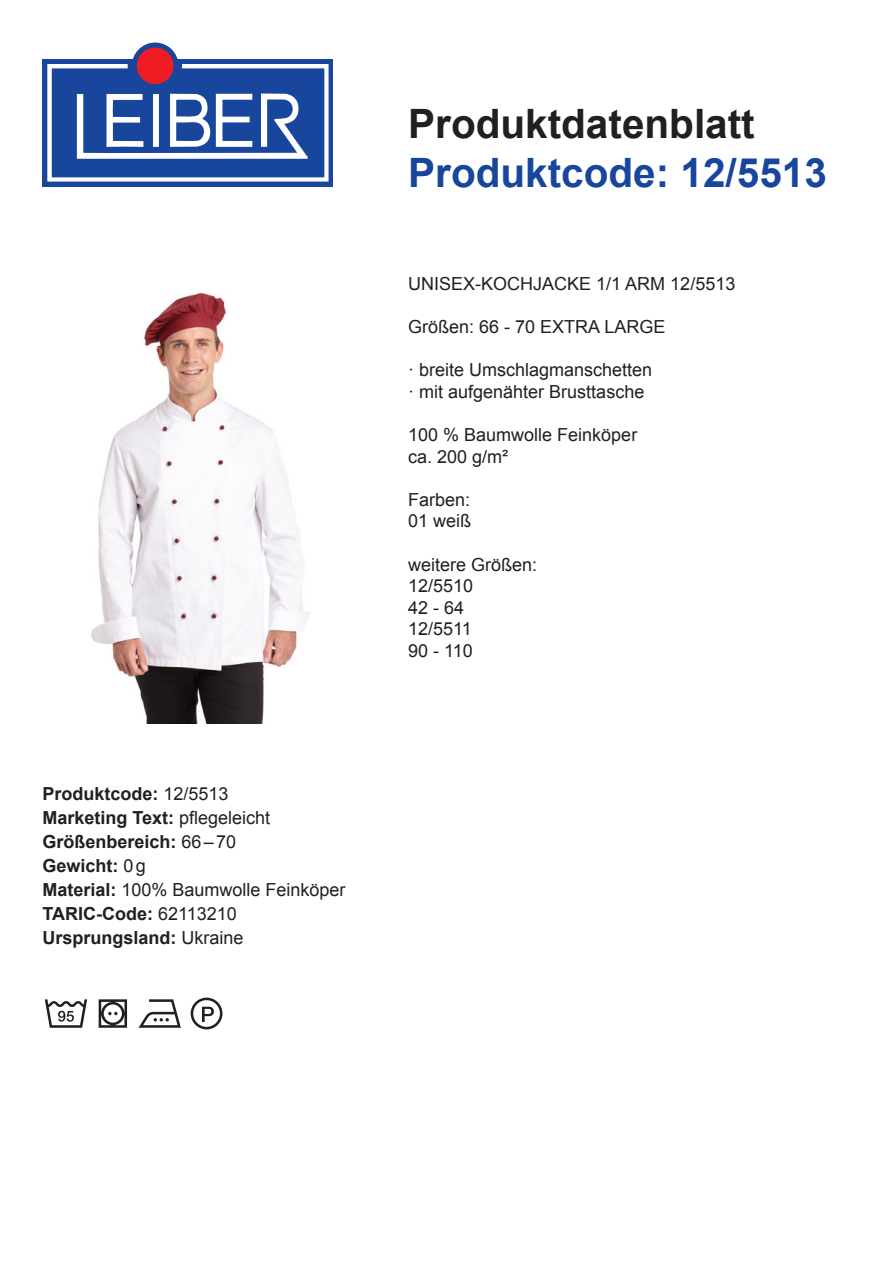
<style>
.page{position:relative;width:893px;height:1263px;background:#fff}
.page>*{position:absolute;margin:0;border:0;box-sizing:border-box;transform-origin:0 0}
.t1{font:700 40.5px "Arial";color:#18469d}
.t2{font:700 40.5px "Arial";color:#231f20}
.t3{font:18px/21.6px "Arial";color:#231f20}
.t4{font:700 18px/24px "Arial";color:#231f20}
.s1{font-weight:400}
</style>
<div class="page">
<div style="left:43px;top:59px;width:290px;height:127px;background:#18469d"></div>
<svg style="left:47px;top:64px;width:282px;height:118px"></svg>
<svg style="left:132px;top:43px;width:47px;height:46px"></svg>
<div style="left:138px;top:48px;width:35px;height:36px;background:#ee1d23;border-radius:50%"></div>
<div style="left:137px;top:48px;width:37px;height:36px;border:1px solid #ee1d23;border-radius:50%"></div>
<img style="left:91px;top:292px;width:219px;height:431px">
<svg style="left:45px;top:999px;width:42px;height:29px"></svg>
<svg style="left:99px;top:999px;width:28px;height:29px"></svg>
<svg style="left:139px;top:999px;width:42px;height:29px"></svg>
<svg style="left:191px;top:997px;width:31px;height:32px"></svg>
<p class="t4" style="left:43px;top:782px;width:305px">Produktcode: <span class="s1">12/5513<br></span>Marketing Text: <span class="s1">pflegeleicht<br></span>Größenbereich: <span class="s1">66–70<br></span>Gewicht: <span class="s1">0g<br></span>Material: <span class="s1">100% Baumwolle Feinköper<br></span>TARIC-Code: <span class="s1">62113210<br></span>Ursprungsland: <span class="s1">Ukraine</span></p>
<h1 class="t2" style="left:408px;top:97px;width:348px">Produktdatenblatt</h1>
<h1 class="t1" style="left:408px;top:146px;width:420px">Produktcode: 12/5513</h1>
<p class="t3" style="left:408px;top:273px;width:329px">UNISEX-KOCHJACKE 1/1 ARM 12/5513</p>
<p class="t3" style="left:408px;top:316px;width:259px">Größen: 66 - 70 EXTRA LARGE</p>
<p class="t3" style="left:408px;top:359px;width:246px">· breite Umschlagmanschetten · mit aufgenähter Brusttasche</p>
<p class="t3" style="left:408px;top:424px;width:231px">100 % Baumwolle Feinköper ca. 200 g/m²</p>
<p class="t3" style="left:408px;top:489px;width:65px">Farben:<br>01 weiß</p>
<p class="t3" style="left:408px;top:554px;width:131px">weitere Größen:<br>12/5510<br>42 - 64<br>12/5511<br>90 - 110</p>
</div>
